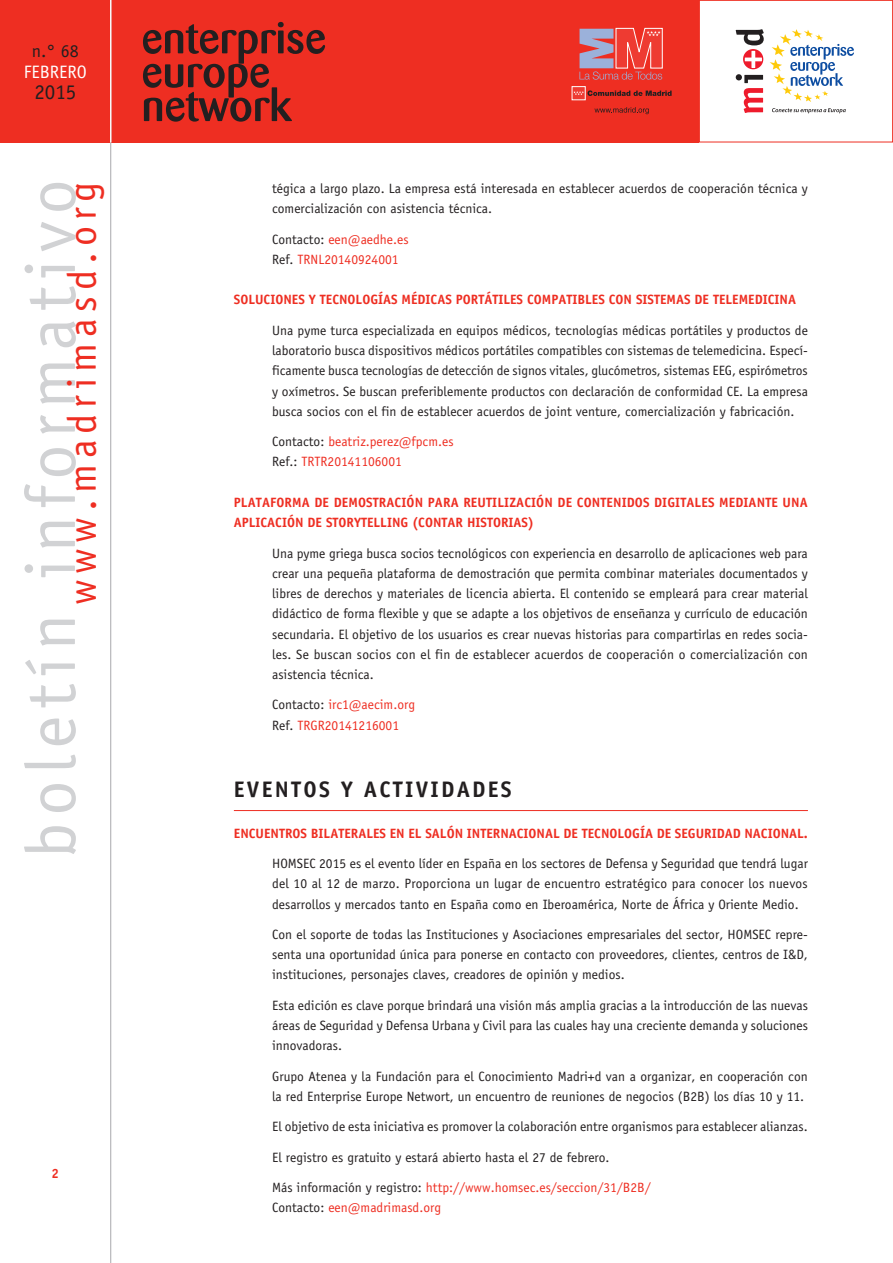
<style>
.page{position:relative;width:893px;height:1263px;background:#fff}
.page>*{position:absolute;margin:0;border:0;box-sizing:border-box;transform-origin:0 0}
.t1{font:70.35px "Officina Sans";letter-spacing:.1em;color:#d1d2d4}
.t2{font:40.2px "Officina Sans";letter-spacing:.15em;color:#ee2e22}
.t3{font:700 22.5px "Officina Sans";letter-spacing:.1em;color:#231f20}
.t4{font:21px "Officina Sans";color:#231f20}
.t5{font:18px "Officina Sans";color:#fff}
.t6{font:18px "Officina Sans";color:#231f20}
.t7{font:13.5px/20.2px "Officina Sans";color:#231f20;text-align:justify}
.t8{font:700 13.5px "Officina Sans";color:#ee2e22}
.t9{font:13.5px/20.2px "Officina Sans";color:#ee2e22}
.t10{font:700 13.35px "Officina Sans";color:#ee2e22}
.s1{color:#231f20}
</style>
<div class="page">
<div style="left:0;top:0;width:699px;height:142px;background:#ee2e22"></div>
<hr style="left:110px;top:0;width:1px;height:1263px;background:#a8a9ad">
<div style="left:699px;top:0;width:194px;height:142px;background:#fff;border:1px solid #ee2e22"></div>
<svg style="left:143px;top:22px;width:182px;height:100px"></svg>
<svg style="left:770px;top:29px;width:84px;height:73px"></svg>
<svg style="left:772px;top:108px;width:74px;height:5px"></svg>
<svg style="left:743px;top:49px;width:20px;height:20px"></svg>
<svg style="left:736px;top:74px;width:27px;height:39px"></svg>
<svg style="left:745px;top:51px;width:17px;height:17px"></svg>
<svg style="left:736px;top:29px;width:28px;height:16px"></svg>
<svg style="left:594px;top:107px;width:55px;height:7px"></svg>
<div style="left:572px;top:87px;width:13px;height:13px;background:#ee3b32"></div>
<div style="left:572px;top:86px;width:13px;height:14px;border:1px solid #fff"></div>
<svg style="left:573px;top:90px;width:99px;height:6px"></svg>
<svg style="left:579px;top:28px;width:84px;height:52px"></svg>
<hr style="left:110px;top:0;width:1px;height:142px;background:#fff">
<hr style="left:234px;top:810px;width:574px;height:1px;background:#ee2e22">
<h3 class="t6" style="left:32px;top:40px;width:48px">n.° 68</h3>
<h3 class="t5" style="left:24px;top:61px;width:65px">febrero</h3>
<h3 class="t4" style="left:34px;top:80px;width:43px">2015</h3>
<h1 class="t1" style="left:10px;top:858px;width:680px;rotate:-90deg">boletín informativo</h1>
<h2 class="t2" style="left:59px;top:605px;width:425px;rotate:-90deg">www.madrimasd.org</h2>
<p class="t10" style="left:52px;top:1165px;width:9px">2</p>
<p class="t7" style="left:272px;top:178px;width:537px">tégica a largo plazo. La empresa está interesada en establecer acuerdos de cooperación técnica y comercialización con asistencia técnica.</p>
<p class="t9" style="left:272px;top:229px;width:138px"><span class="s1">Contacto:</span> een@aedhe.es<br><span class="s1">Ref.</span> TRN L20140924001</p>
<p class="t8" style="left:234px;top:291px;width:38px">SOLUCIONE</p>
<p class="t8" style="left:298px;top:291px;width:30px">S Y TECNOLOG</p>
<p class="t8" style="left:378px;top:291px;width:48px">ÍAS MÉDICA</p>
<p class="t8" style="left:445px;top:291px;width:19px">S PORT</p>
<p class="t8" style="left:484px;top:291px;width:15px">ÁTILE</p>
<p class="t8" style="left:517px;top:291px;width:19px">S COMPATI</p>
<p class="t8" style="left:577px;top:291px;width:40px">BLES CON</p>
<p class="t8" style="left:636px;top:291px;width:27px">SISTEMA</p>
<p class="t8" style="left:684px;top:291px;width:37px">S DE TELEMEDICINA</p>
<p class="t7" style="left:272px;top:320px;width:537px">U na pyme turca especializada en equipos médicos, tecnologías médicas portátiles y productos de laboratorio busca dispositivos médicos portátiles compatibles con sistemas de telemedicina. Especí&shy;ficamente busca tecnologías de detección de signos vitales, glucómetros, sistemas EEG, espirómetros y oxímetros. Se buscan preferiblemente productos con declaración de conformidad CE. La empresa busca socios con el fin de establecer acuerdos de joint venture, comercialización y fabricación.</p>
<p class="t9" style="left:272px;top:431px;width:183px"><span class="s1">Contacto:</span> beatriz.perez@fpcm.es<br><span class="s1">Ref.:</span> TRTR</p>
<p class="t9" style="left:328px;top:452px;width:76px">20141106001</p>
<p class="t8" style="left:234px;top:494px;width:16px">PLATA</p>
<p class="t8" style="left:270px;top:494px;width:16px">FORMA</p>
<p class="t8" style="left:314px;top:494px;width:28px">DE DEMO</p>
<p class="t8" style="left:366px;top:494px;width:15px">STRACIÓN</p>
<p class="t8" style="left:428px;top:494px;width:9px">PARA</p>
<p class="t8" style="left:463px;top:494px;width:30px">REUTILI</p>
<p class="t8" style="left:509px;top:494px;width:15px">ZACIÓN</p>
<p class="t8" style="left:558px;top:494px;width:28px">DE CONTENIDO</p>
<p class="t8" style="left:643px;top:494px;width:19px">S DIGITALE</p>
<p class="t8" style="left:708px;top:494px;width:20px">S MEDIANTE</p>
<p class="t8" style="left:783px;top:494px;width:18px">UNA</p>
<p class="t8" style="left:234px;top:514px;width:8px">APLICACIÓN</p>
<p class="t8" style="left:308px;top:514px;width:62px">DE STORYTELLING</p>
<p class="t8" style="left:412px;top:514px;width:15px">(CONTAR</p>
<p class="t8" style="left:467px;top:514px;width:28px">HISTORIA</p>
<p class="t8" style="left:522px;top:514px;width:14px">S)</p>
<p class="t7" style="left:272px;top:543px;width:537px">U na pyme griega busca socios tecnológicos con experiencia en desarrollo de aplicaciones web para crear una pequeña plataforma de demostración que permita combinar materiales documentados y libres de derechos y materiales de licencia abierta. El contenido se empleará para crear material didáctico de forma flexible y que se adapte a los objetivos de enseñanza y currículo de educación secundaria. El objetivo de los usuarios es crear nuevas historias para compartirlas en redes socia&shy;les. Se buscan socios con el fin de establecer acuerdos de cooperación o comercialización con asistencia técnica.</p>
<p class="t9" style="left:272px;top:695px;width:145px"><span class="s1">Contacto:</span> irc1@aecim.org<br><span class="s1">Ref.</span> TRGR20141216001</p>
<h3 class="t3" style="left:234px;top:775px;width:278px">EVENTOS Y ACTIVIDADES</h3>
<p class="t8" style="left:234px;top:825px;width:39px">ENCUENTRO</p>
<p class="t8" style="left:301px;top:825px;width:26px">S BILATERALE</p>
<p class="t8" style="left:380px;top:825px;width:61px">S EN EL SALÓN</p>
<p class="t8" style="left:467px;top:825px;width:9px">INTERNACIONAL</p>
<p class="t8" style="left:564px;top:825px;width:27px">DE TECNOLOG</p>
<p class="t8" style="left:640px;top:825px;width:73px">ÍA DE SEGURIDAD</p>
<p class="t8" style="left:744px;top:825px;width:9px">NACIONAL</p>
<p class="t8" style="left:804px;top:825px;width:5px">.</p>
<p class="t7" style="left:272px;top:853px;width:17px">HOMSEC</p>
<p class="t7" style="left:272px;top:853px;width:537px;text-indent:47px">2015 es el evento líder en España en los sectores de Defensa y Seguridad que tendrá lugar del 10 al 12 de marzo. Proporciona un lugar de encuentro estratégico para conocer los nuevos desarrollos y mercados tanto en España como en Iberoamérica, N orte de África y Oriente Medio.</p>
<p class="t7" style="left:272px;top:924px;width:472px">Con el soporte de todas las Instituciones y Asociaciones empresariales del sector, HOMSEC</p>
<p class="t7" style="left:272px;top:924px;width:537px;text-indent:503px">repre&shy;senta una oportunidad única para ponerse en contacto con proveedores, clientes, centros de I&amp;D, instituciones, personajes claves, creadores de opinión y medios.</p>
<p class="t7" style="left:272px;top:995px;width:537px">Esta edición es clave porque brindará una visión más amplia gracias a la introducción de las nuevas áreas de Seguridad y Defensa U rbana y Civil para las cuales hay una creciente demanda y soluciones innovadoras.</p>
<p class="t7" style="left:272px;top:1066px;width:537px">Grupo Atenea y la Fundación para el Conocimiento Madri+d van a organizar, en cooperación con la red Enterprise Europe Networt, un encuentro de reuniones de negocios (B 2B) los días 10 y 11.</p>
<p class="t7" style="left:272px;top:1117px;width:537px">El objetivo de esta iniciativa es promover la colaboración entre organismos para establecer alianzas.</p>
<p class="t7" style="left:272px;top:1147px;width:339px">El registro es gratuito y estará abierto hasta el 27 de febrero.</p>
<p class="t9" style="left:272px;top:1177px;width:380px"><span class="s1">Más información y registro:</span> http://www.homsec.es/seccion/31/B 2B/<br><span class="s1">Contacto:</span> een@madrimasd.org</p>
</div>
